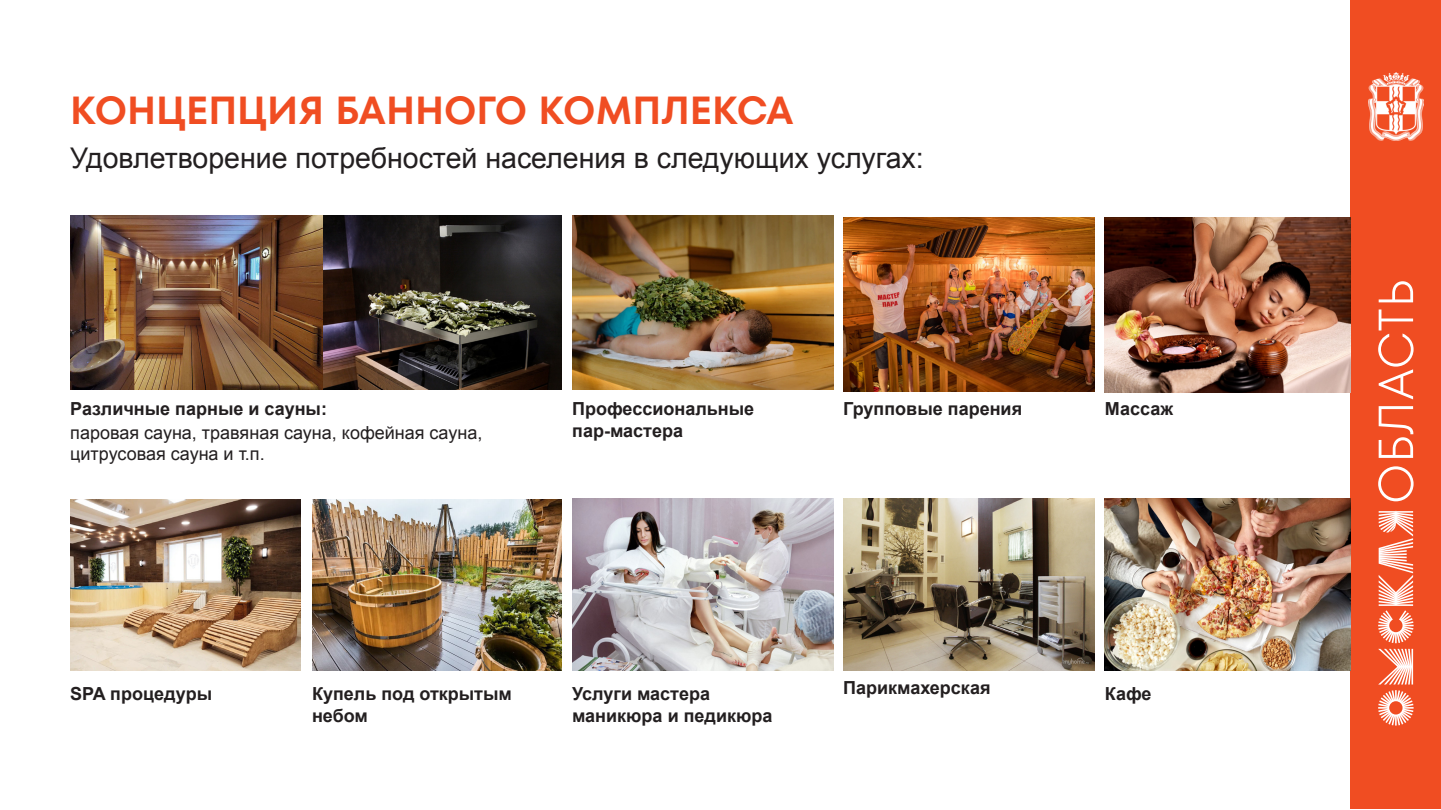
<style>
.page{position:relative;width:1441px;height:810px;background:#fff}
.page>*{position:absolute;margin:0;border:0;box-sizing:border-box;transform-origin:0 0}
.Заголовок{font:600 39px "TT Fors Trial";color:#f04d22}
.Текст{font:28.5px "Arial";color:#231f20}
.Текст-2{font:700 18px/21.6px "Arial";color:#231f20}
.Текст-3{font:18px/21.6px "Arial";color:#231f20}
</style>
<div class="page">
<div style="left:1350px;top:0;width:90px;height:808px;background:#f04d22"></div>
<svg style="left:1378px;top:281px;width:35px;height:220px"></svg>
<svg style="left:1378px;top:511px;width:35px;height:215px"></svg>
<img style="left:1368px;top:73px;width:54px;height:67px">
<img style="left:312px;top:499px;width:250px;height:171px">
<img style="left:70px;top:499px;width:230px;height:171px">
<img style="left:572px;top:215px;width:261px;height:174px">
<img style="left:843px;top:217px;width:251px;height:174px">
<img style="left:70px;top:215px;width:492px;height:175px">
<img style="left:1104px;top:217px;width:246px;height:176px">
<img style="left:843px;top:499px;width:251px;height:171px">
<img style="left:1104px;top:499px;width:246px;height:171px">
<img style="left:572px;top:499px;width:261px;height:171px">
<p class="Заголовок" style="left:70px;top:87px;width:724px">КОНЦЕПЦИЯ БАННОГО КОМПЛЕКСА</p>
<p class="Текст" style="left:70px;top:139px;width:854px">Удовлетворение потребностей населения в следующих услугах:</p>
<p class="Текст-2" style="left:70px;top:399px;width:258px">Различные парные и сауны:</p>
<p class="Текст-3" style="left:70px;top:422px;width:413px">паровая сауна, травяная сауна, кофейная сауна, цитрусовая сауна и т.п.</p>
<p class="Текст-2" style="left:572px;top:399px;width:183px">Профессиональные пар-мастера</p>
<p class="Текст-2" style="left:843px;top:399px;width:180px">Групповые парения</p>
<p class="Текст-2" style="left:1104px;top:399px;width:70px">Массаж</p>
<p class="Текст-2" style="left:70px;top:683px;width:143px">SPA процедуры</p>
<p class="Текст-2" style="left:312px;top:683px;width:201px">Купель под открытым небом</p>
<p class="Текст-2" style="left:572px;top:683px;width:202px">Услуги мастера маникюра и педикюра</p>
<p class="Текст-2" style="left:843px;top:677px;width:149px">Парикмахерская</p>
<p class="Текст-2" style="left:1104px;top:683px;width:48px">Кафе</p>
</div>
